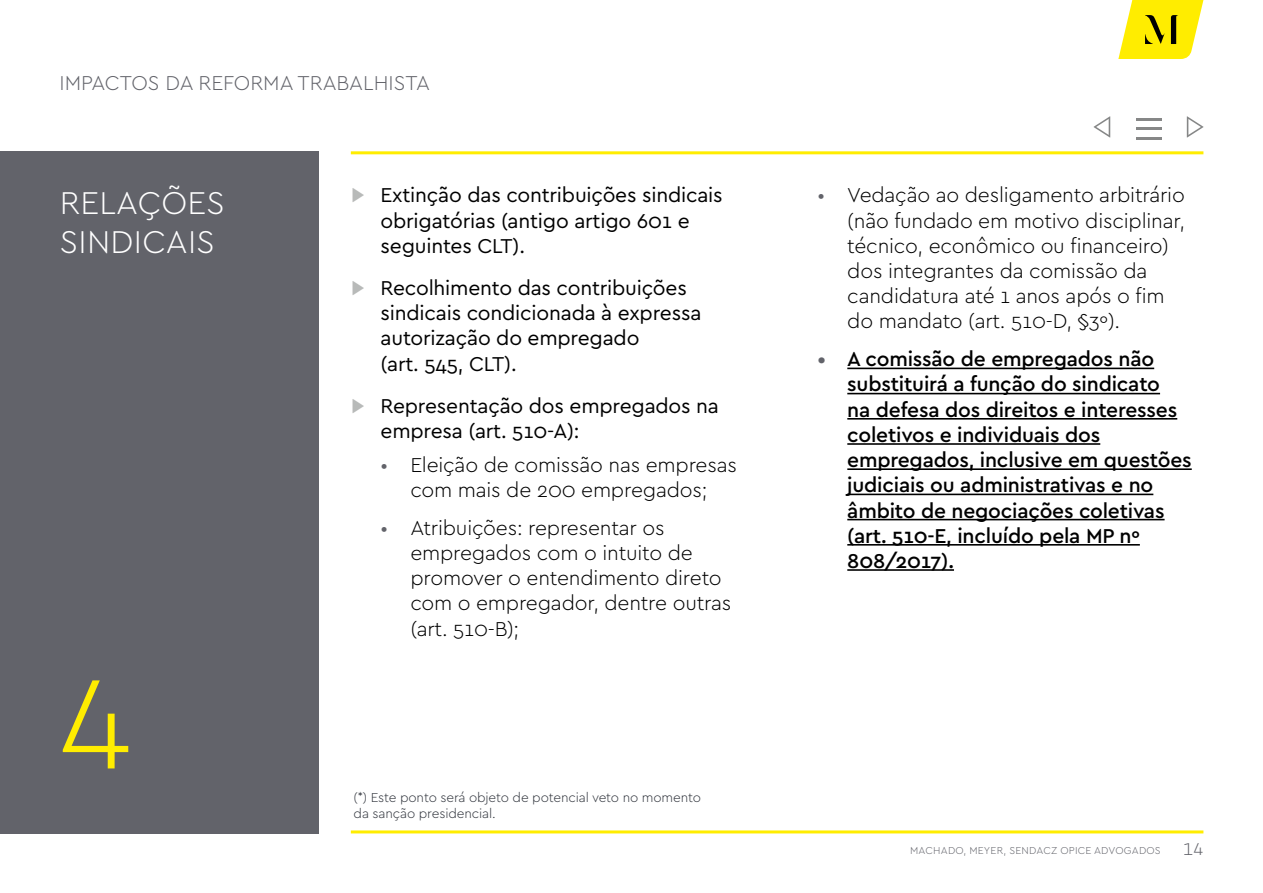
<style>
.page{position:relative;width:1263px;height:893px;background:#fff}
.page>*{position:absolute;margin:0;border:0;box-sizing:border-box;transform-origin:0 0}
.t1{font:300 135px "Cera";color:#ffed00}
.t2{font:300 33px/39.6px "Cera";letter-spacing:.01em;color:#fff}
.t3{font:300 21px/25.2px "Cera";letter-spacing:-.01em;color:#000}
.t4{font:500 21px/25.2px "Cera";letter-spacing:-.01em;color:#000}
.t5{font:21px/25.2px "Cera";letter-spacing:-.01em;color:#000}
.t6{font:300 21px "Cera";color:#62636a}
.t7{font:300 18px "Cera";color:#62636a}
.t8{font:300 13.5px/16.2px "Cera";letter-spacing:-.01em;color:#30343c}
.t9{font:300 10.5px "Cera";letter-spacing:.02em;color:#62636a}
.s1{color:#b8bab9}
.s2{color:#62636a}
</style>
<div class="page">
<div style="left:0;top:151px;width:319px;height:682px;background:#62636a"></div>
<hr style="left:351px;top:151px;width:852px;height:3px;background:#ffed00">
<hr style="left:351px;top:830px;width:852px;height:3px;background:#ffed00">
<svg style="left:1136px;top:118px;width:26px;height:22px"></svg>
<svg style="left:1186px;top:116px;width:18px;height:22px"></svg>
<svg style="left:1093px;top:116px;width:18px;height:22px"></svg>
<svg style="left:1118px;top:0;width:85px;height:59px"></svg>
<hr style="left:847px;top:368px;width:307px;height:1px;background:#000">
<hr style="left:847px;top:393px;width:313px;height:1px;background:#000">
<hr style="left:847px;top:418px;width:330px;height:2px;background:#000">
<hr style="left:847px;top:443px;width:253px;height:2px;background:#000">
<hr style="left:847px;top:468px;width:345px;height:2px;background:#000">
<hr style="left:847px;top:494px;width:306px;height:1px;background:#000">
<hr style="left:847px;top:519px;width:317px;height:1px;background:#000">
<hr style="left:847px;top:544px;width:293px;height:2px;background:#000">
<hr style="left:847px;top:569px;width:107px;height:2px;background:#000">
<p class="t6" style="left:60px;top:69px;width:372px">IMPACTOS DA REFORMA TRABALHISTA</p>
<h2 class="t2" style="left:60px;top:181px;width:166px">RELAÇÕES<br>SINDICAIS</h2>
<h1 class="t1" style="left:60px;top:617px;width:73px">4</h1>
<p class="t5" style="left:381px;top:182px;width:344px;text-indent:-30px"><span class="s1">▶</span> Extinção das contribuições sindicais obrigatórias (antigo artigo 601 e seguintes CLT).</p>
<p class="t5" style="left:381px;top:274px;width:322px;text-indent:-30px"><span class="s1">▶</span> Recolhimento das contribuições sindicais condicionada à expressa autorização do empregado<br>(art. 545, CLT).</p>
<p class="t5" style="left:381px;top:392px;width:340px;text-indent:-30px"><span class="s1">▶</span> Representação dos empregados na empresa (art. 510-A):</p>
<p class="t3" style="left:381px;top:451px;width:358px;text-align:center"><span class="s2">•</span> Eleição de comissão nas empresas com mais de 200 empregados;</p>
<p class="t3" style="left:410px;top:514px;width:322px;text-indent:-30px"><span class="s2">•</span> Atribuições: representar os empregados com o intuito de promover o entendimento direto com o empregador, dentre outras (art. 510-B);</p>
<p class="t8" style="left:354px;top:789px;width:349px">(*) Este ponto será objeto de potencial veto no momento da sanção presidencial.</p>
<p class="t3" style="left:847px;top:182px;width:339px;text-indent:-30px"><span class="s2">•</span> Vedação ao desligamento arbitrário (não fundado em motivo disciplinar, técnico, econômico ou financeiro) dos integrantes da comissão da candidatura até 1 anos após o fim do mandato (art. 510-D, §3º).</p>
<p class="t4" style="left:847px;top:346px;width:346px;text-indent:-30px"><span class="s2">•</span> A comissão de empregados não substituirá a função do sindicato<br>na defesa dos direitos e interesses coletivos e individuais dos empregados, inclusive em questões judiciais ou administrativas e no âmbito de negociações coletivas (art. 510-E, incluído pela MP nº<br>808/2017).</p>
<p class="t9" style="left:910px;top:843px;width:252px">MACHADO, MEYER, SENDACZ OPICE ADVOGADOS</p>
<p class="t7" style="left:1183px;top:837px;width:22px">14</p>
</div>
